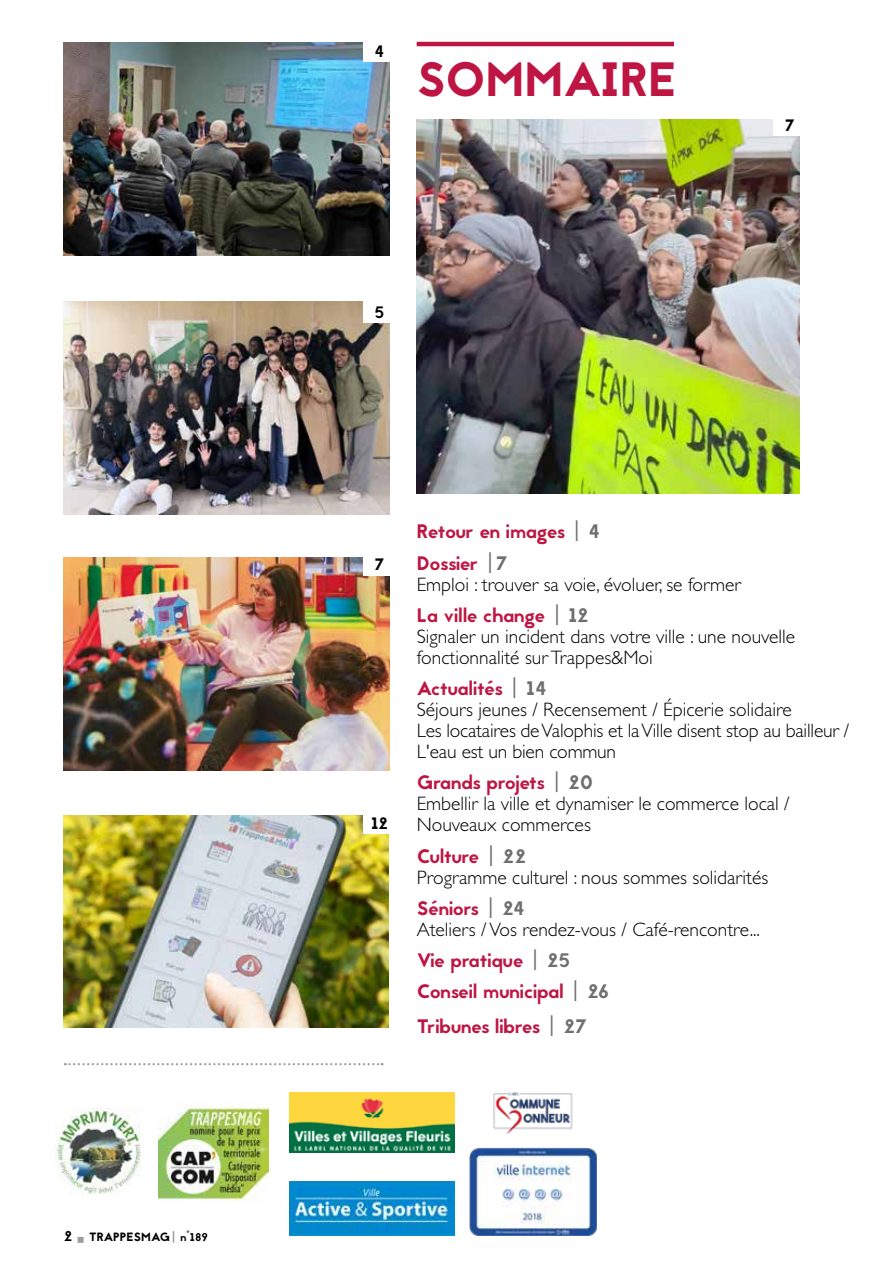
<style>
.page{position:relative;width:893px;height:1263px;background:#fff}
.page>*{position:absolute;margin:0;border:0;box-sizing:border-box;transform-origin:0 0}
.t1{font:48px "Jaapokki";color:#be1543}
.t2{font:300 19.5px/21px "Gill Sans Std";color:#000}
.t3{font:19.5px/31.2px "Jaapokki";color:#be1642}
.t4{font:16.5px "Jaapokki";color:#000}
.t5{font:12px "Jaapokki";letter-spacing:.01em;color:#000}
.s1{font-size:14.25px}
.s2{font-size:11.25px}
.s3{color:#706f6f}
</style>
<div class="page">
<hr style="left:417px;top:42px;width:257px;height:4px;background:#be1642">
<img style="left:55px;top:1109px;width:86px;height:85px">
<img style="left:158px;top:1103px;width:111px;height:98px">
<svg style="left:65px;top:1063px;width:318px;height:2px"></svg>
<img style="left:289px;top:1092px;width:165px;height:60px">
<img style="left:470px;top:1148px;width:127px;height:88px">
<img style="left:493px;top:1092px;width:80px;height:42px">
<img style="left:289px;top:1182px;width:165px;height:54px">
<img style="left:417px;top:119px;width:382px;height:374px">
<img style="left:64px;top:43px;width:325px;height:212px">
<div style="left:774px;top:111px;width:32px;height:25px;background:#fff"></div>
<div style="left:364px;top:36px;width:32px;height:26px;background:#fff"></div>
<img style="left:64px;top:815px;width:325px;height:213px">
<div style="left:364px;top:808px;width:32px;height:26px;background:#fff"></div>
<img style="left:64px;top:557px;width:325px;height:213px">
<div style="left:364px;top:550px;width:32px;height:25px;background:#fff"></div>
<img style="left:64px;top:302px;width:325px;height:212px">
<div style="left:364px;top:298px;width:32px;height:25px;background:#fff"></div>
<p class="t5" style="left:64px;top:1228px;width:146px"><span class="s1">2</span> TRAPPESMAG <span class="s2">n°189</span></p>
<p class="t4" style="left:375px;top:39px;width:11px">4</p>
<h1 class="t1" style="left:417px;top:46px;width:262px">SOMMAIRE</h1>
<p class="t4" style="left:375px;top:301px;width:11px">5</p>
<p class="t4" style="left:785px;top:114px;width:12px">7</p>
<p class="t4" style="left:375px;top:553px;width:12px">7</p>
<p class="t4" style="left:371px;top:812px;width:19px">12</p>
<p class="t3" style="left:417px;top:516px;width:185px">Retour en images <span class="s3">| 4<br></span>Dossier <span class="s3">|7</span></p>
<p class="t2" style="left:417px;top:574px;width:326px">Emploi : trouver sa voie, évoluer, se former</p>
<p class="t3" style="left:417px;top:600px;width:173px">La ville change <span class="s3">| 12</span></p>
<p class="t2" style="left:417px;top:626px;width:380px">Signaler un incident dans votre ville : une nouvelle fonctionnalité sur Trappes&amp;Moi</p>
<p class="t3" style="left:417px;top:673px;width:132px">Actualités <span class="s3">| 14</span></p>
<p class="t2" style="left:417px;top:699px;width:434px">Séjours jeunes / Recensement / Épicerie solidaire<br>Les locataires de Valophis et la Ville disent stop au bailleur /<br>L'eau est un bien commun</p>
<p class="t3" style="left:417px;top:767px;width:178px">Grands projets <span class="s3">| 20</span></p>
<p class="t2" style="left:417px;top:793px;width:374px">Embellir la ville et dynamiser le commerce local /<br>Nouveaux commerces</p>
<p class="t3" style="left:417px;top:841px;width:111px">Culture <span class="s3">| 22</span></p>
<p class="t2" style="left:417px;top:867px;width:353px">Programme culturel : nous sommes solidarités</p>
<p class="t3" style="left:417px;top:893px;width:110px">Séniors <span class="s3">| 24</span></p>
<p class="t2" style="left:417px;top:919px;width:345px">Ateliers / Vos rendez-vous / Café-rencontre...</p>
<p class="t3" style="left:417px;top:945px;width:194px">Vie pratique <span class="s3">| 25<br></span>Conseil municipal <span class="s3">| 26</span></p>
<p class="t3" style="left:417px;top:1011px;width:172px">Tribunes libres <span class="s3">| 27</span></p>
</div>
